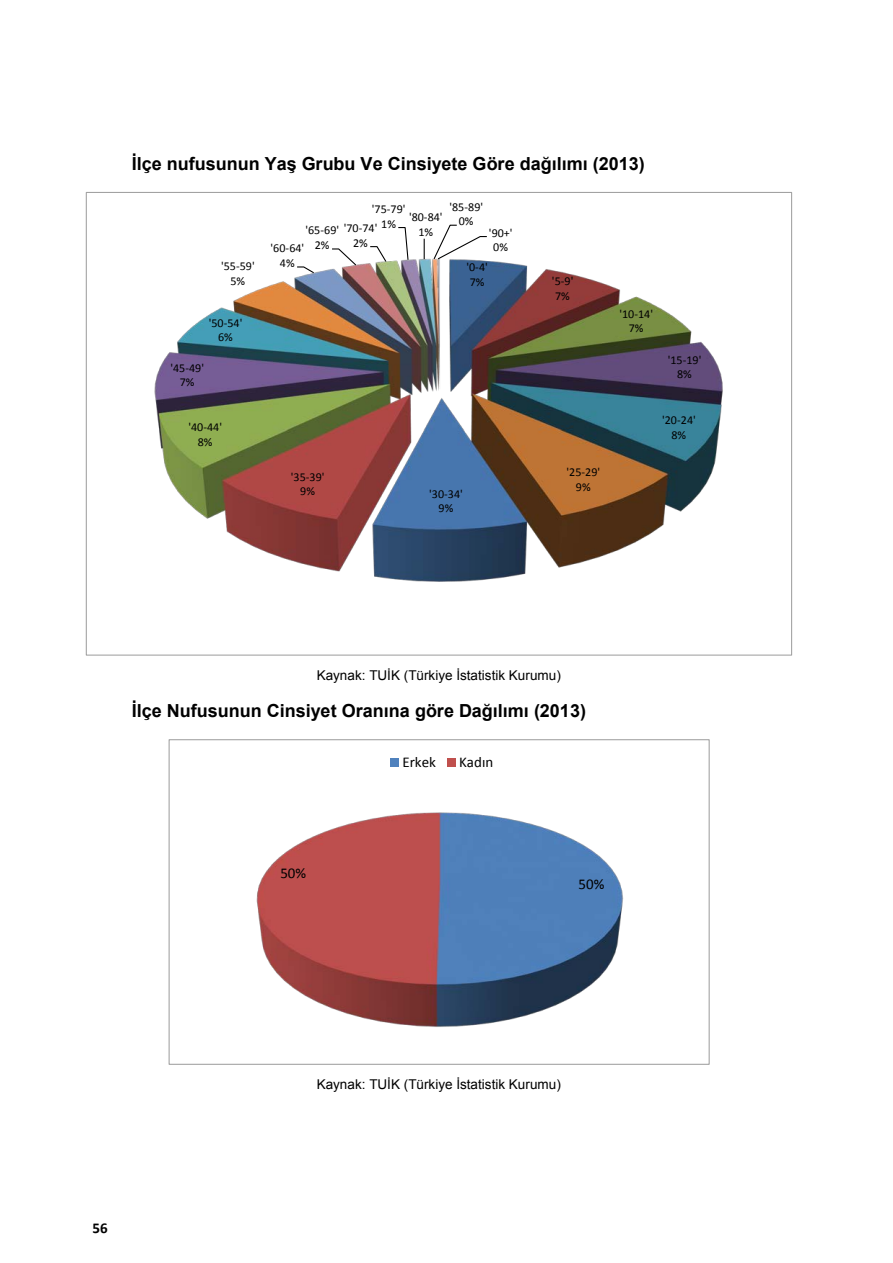
<style>
.page{position:relative;width:893px;height:1263px;background:#fff}
.page>*{position:absolute;margin:0;border:0;box-sizing:border-box;transform-origin:0 0}
.t1{font:700 18px "Arial";color:#000}
.t2{font:15px "Calibri";color:#000}
.t3{font:700 15px "Calibri";color:#000}
.t4{font:13.5px "Arial";color:#000}
.t5{font:12px/14.7px "Calibri";color:#000;text-align:center}
</style>
<div class="page">
<img style="left:154px;top:238px;width:569px;height:344px">
<svg style="left:296px;top:266px;width:19px;height:8px"></svg>
<svg style="left:331px;top:248px;width:26px;height:18px"></svg>
<svg style="left:369px;top:246px;width:18px;height:17px"></svg>
<svg style="left:397px;top:227px;width:12px;height:34px"></svg>
<svg style="left:424px;top:239px;width:1px;height:20px"></svg>
<svg style="left:433px;top:224px;width:55px;height:36px"></svg>
<img style="left:256px;top:812px;width:368px;height:215px">
<div style="left:391px;top:758px;width:8px;height:8px;background:#4f81bd"></div>
<div style="left:447px;top:758px;width:9px;height:8px;background:#c0504d"></div>
<h1 class="t1" style="left:132px;top:151px;width:515px">İlçe nufusunun Yaş Grubu Ve Cinsiyete Göre dağılımı (2013)</h1>
<p class="t5" style="left:221px;top:259px;width:35px">'55-59'<br>5%</p>
<p class="t5" style="left:209px;top:315px;width:35px">'50-54'<br>6%</p>
<p class="t5" style="left:170px;top:360px;width:35px">'45-49'<br>7%</p>
<p class="t5" style="left:188px;top:420px;width:35px">'40-44'<br>8%</p>
<p class="t5" style="left:372px;top:202px;width:35px">'75-79'<br>1%</p>
<p class="t5" style="left:409px;top:209px;width:35px">'80-84'<br>1%</p>
<p class="t5" style="left:449px;top:199px;width:35px">'85-89'<br>0%</p>
<p class="t5" style="left:305px;top:223px;width:35px">'65-69'<br>2%</p>
<p class="t5" style="left:344px;top:221px;width:35px">'70-74'<br>2%</p>
<p class="t5" style="left:489px;top:225px;width:25px">'90+'<br>0%</p>
<p class="t5" style="left:271px;top:241px;width:35px">'60-64'<br>4%</p>
<p class="t5" style="left:466px;top:260px;width:23px;text-align:left">'0-4'<br>7%</p>
<p class="t5" style="left:291px;top:469px;width:35px">'35-39'<br>9%</p>
<p class="t5" style="left:429px;top:486px;width:35px">'30-34'<br>9%</p>
<p class="t5" style="left:552px;top:274px;width:23px;text-align:left">'5-9'<br>7%</p>
<p class="t5" style="left:566px;top:465px;width:35px">'25-29'<br>9%</p>
<p class="t5" style="left:619px;top:306px;width:35px">'10-14'<br>7%</p>
<p class="t5" style="left:668px;top:352px;width:35px">'15-19'<br>8%</p>
<p class="t5" style="left:662px;top:413px;width:35px">'20-24'<br>8%</p>
<p class="t4" style="left:317px;top:666px;width:246px">Kaynak: TUİK (Türkiye İstatistik Kurumu)</p>
<h1 class="t1" style="left:132px;top:699px;width:456px">İlçe Nufusunun Cinsiyet Oranına göre Dağılımı (2013)</h1>
<p class="t2" style="left:280px;top:863px;width:27px">50%</p>
<p class="t2" style="left:402px;top:752px;width:35px">Erkek</p>
<p class="t2" style="left:459px;top:752px;width:36px">Kadın</p>
<p class="t2" style="left:579px;top:874px;width:27px">50%</p>
<p class="t3" style="left:92px;top:1218px;width:17px">56</p>
<p class="t4" style="left:317px;top:1075px;width:246px">Kaynak: TUİK (Türkiye İstatistik Kurumu)</p>
</div>
